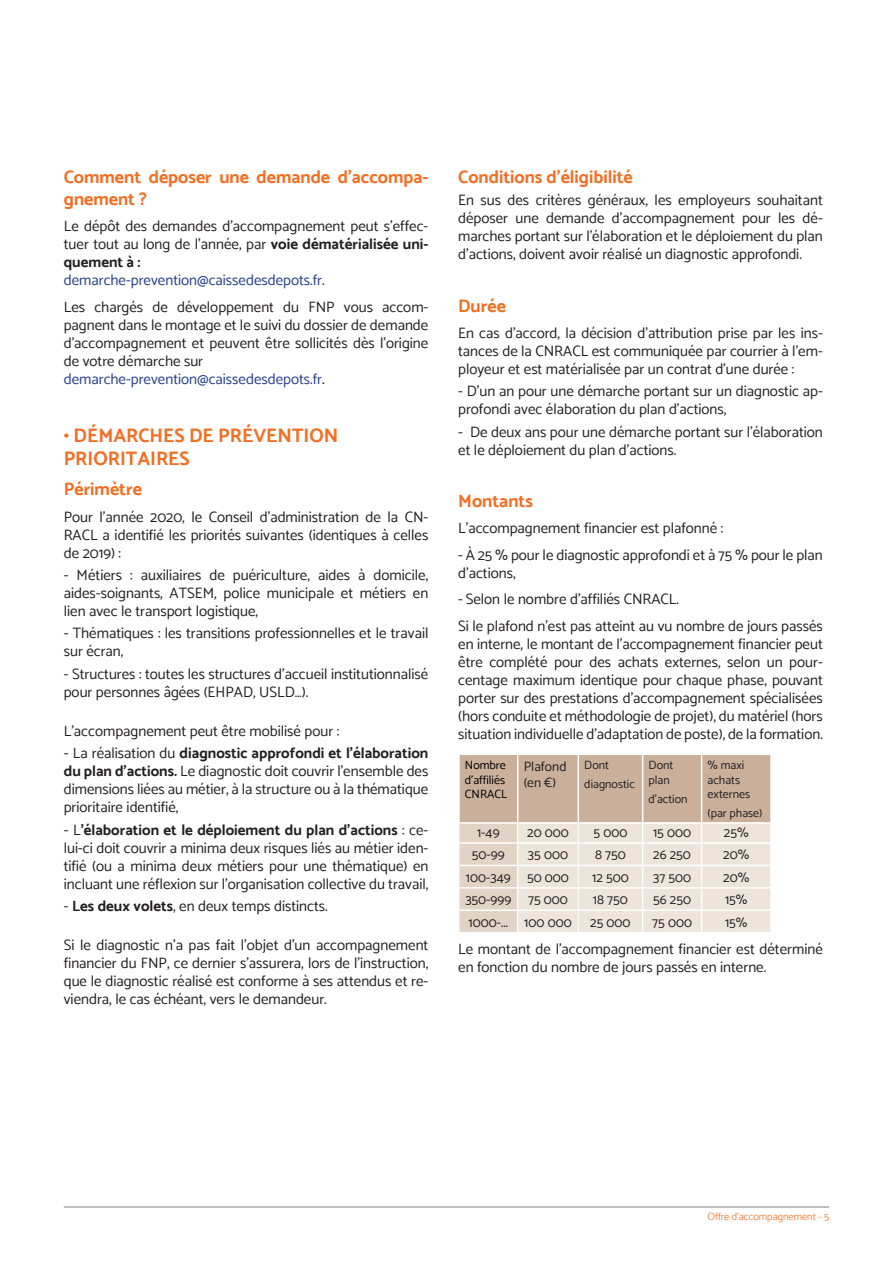
<style>
.page{position:relative;width:893px;height:1263px;background:#fff}
.page>*{position:absolute;margin:0;border:0;box-sizing:border-box;transform-origin:0 0}
.Titre_paragraphes{font:700 19.5px/23.4px "Catamaran";color:#f36e21}
.Titre_paragraphes-2{font:700 18px/21.6px "Catamaran";color:#f36e21}
.Courant{font:15px/18px "Catamaran";color:#231f20;text-align:justify}
.Titre_paragraphes-3{font:15px/18px "Catamaran";color:#231f20;text-align:justify}
.Titre_paragraphes-4{font:15px "Catamaran";color:#253f8e}
.Courant-2{font:13.5px/16.2px "Catamaran";color:#231f20}
.Courant-3{font:12px/14.4px "Catamaran";color:#231f20}
.Titre_paragraphes-5{font:12px/14.4px "Catamaran";color:#000}
.t1{font:300 10.5px "Catamaran";color:#f36e21}
.s1{font-weight:700}
.s2{color:#231f20}
.s3{color:#000}
</style>
<div class="page">
<hr style="left:64px;top:1206px;width:765px;height:1px;background:#808285">
<svg style="left:459px;top:754px;width:312px;height:178px;background:#e0d1c4"></svg>
<p class="Titre_paragraphes-2" style="left:64px;top:166px;width:366px">Comment déposer une demande d’accompa&shy;gnement ?</p>
<p class="Titre_paragraphes-3" style="left:64px;top:217px;width:366px">Le dépôt des demandes d’accompagnement peut s’effec&shy;tuer tout au long de l’année, par <span class="s1">voie dématérialisée uni&shy;quement à :</span></p>
<p class="Titre_paragraphes-4" style="left:64px;top:271px;width:262px">demarche-prevention@caissedesdepots.fr<span class="s2">.</span></p>
<p class="Titre_paragraphes-3" style="left:64px;top:297px;width:366px">Les chargés de développement du FNP vous accom&shy;pagnent dans le montage et le suivi du dossier de demande d’accompagnement et peuvent être sollicités dès l’origine de votre démarche sur</p>
<p class="Titre_paragraphes-4" style="left:64px;top:370px;width:262px">demarche-prevention@caissedesdepots.fr<span class="s3">.</span></p>
<p class="Titre_paragraphes" style="left:64px;top:423px;width:276px">• DÉMARCHES DE PRÉVENTION<br>PRIORITAIRES</p>
<p class="Titre_paragraphes-2" style="left:64px;top:478px;width:80px">Périmètre</p>
<p class="Courant" style="left:64px;top:508px;width:366px">Pour l’année 2020, le Conseil d’administration de la CN-RACL a identifié les priorités suivantes (identiques à celles de 2019) :</p>
<p class="Courant" style="left:64px;top:566px;width:366px">- Métiers : auxiliaires de puériculture, aides à domicile, aides-soignants, ATSEM, police municipale et métiers en lien avec le transport logistique,</p>
<p class="Courant" style="left:64px;top:624px;width:366px">- Thématiques : les transitions professionnelles et le travail sur écran,</p>
<p class="Courant" style="left:64px;top:664px;width:366px">- Structures : toutes les structures d’accueil institutionnalisé pour personnes âgées (EHPAD, USLD…).</p>
<p class="Courant" style="left:64px;top:722px;width:277px">L’accompagnement peut être mobilisé pour :</p>
<p class="Courant" style="left:64px;top:744px;width:366px">- La réalisation du <span class="s1">diagnostic approfondi et l’élaboration du plan d’actions.</span> Le diagnostic doit couvrir l’ensemble des dimensions liées au métier, à la structure ou à la thématique prioritaire identifié,</p>
<p class="Courant" style="left:64px;top:820px;width:366px">- L<span class="s1">’élaboration et le déploiement du plan d’actions</span> : ce&shy;lui-ci doit couvrir a minima deux risques liés au métier iden&shy;tifié (ou a minima deux métiers pour une thématique) en incluant une réflexion sur l’organisation collective du travail,</p>
<p class="Courant" style="left:64px;top:896px;width:265px">- <span class="s1">Les deux volets</span>, en deux temps distincts.</p>
<p class="Courant" style="left:64px;top:936px;width:366px">Si le diagnostic n’a pas fait l’objet d’un accompagnement financier du FNP, ce dernier s’assurera, lors de l’instruction, que le diagnostic réalisé est conforme à ses attendus et re&shy;viendra, le cas échéant, vers le demandeur.</p>
<p class="Titre_paragraphes-2" style="left:458px;top:166px;width:176px">Conditions d’éligibilité</p>
<p class="Courant" style="left:458px;top:191px;width:366px">En sus des critères généraux, les employeurs souhaitant déposer une demande d’accompagnement pour les dé&shy;marches portant sur l’élaboration et le déploiement du plan d’actions, doivent avoir réalisé un diagnostic approfondi.</p>
<p class="Titre_paragraphes-2" style="left:458px;top:294px;width:49px">Durée</p>
<p class="Courant" style="left:458px;top:324px;width:366px">En cas d’accord, la décision d’attribution prise par les ins&shy;tances de la CNRACL est communiquée par courrier à l’em&shy;ployeur et est matérialisée par un contrat d’une durée :</p>
<p class="Courant" style="left:458px;top:382px;width:366px">- D’un an pour une démarche portant sur un diagnostic ap&shy;profondi avec élaboration du plan d’actions,</p>
<p class="Courant" style="left:458px;top:422px;width:366px">- De deux ans pour une démarche portant sur l’élaboration et le déploiement du plan d’actions.</p>
<p class="Titre_paragraphes-2" style="left:458px;top:490px;width:76px">Montants</p>
<p class="Titre_paragraphes-3" style="left:458px;top:519px;width:267px">L’accompagnement financier est plafonné :</p>
<p class="Titre_paragraphes-3" style="left:458px;top:546px;width:366px">- À 25 % pour le diagnostic approfondi et à 75 % pour le plan d’actions,</p>
<p class="Titre_paragraphes-3" style="left:458px;top:590px;width:222px">- Selon le nombre d’affiliés CNRACL.</p>
<p class="Titre_paragraphes-3" style="left:458px;top:617px;width:366px">Si le plafond n’est pas atteint au vu nombre de jours passés en interne, le montant de l’accompagnement financier peut être complété pour des achats externes, selon un pour&shy;centage maximum identique pour chaque phase, pouvant porter sur des prestations d’accompagnement spécialisées (hors conduite et méthodologie de projet), du matériel (hors situation individuelle d’adaptation de poste), de la formation.</p>
<p class="Titre_paragraphes-5" style="left:465px;top:758px;width:42px">Nombre d’affiliés</p>
<p class="Titre_paragraphes-5" style="left:465px;top:787px;width:44px">CNRACL</p>
<p class="Courant-3" style="left:708px;top:758px;width:44px">% maxi achats externes</p>
<p class="Courant-3" style="left:708px;top:805px;width:56px">(par phase)</p>
<p class="Courant-2" style="left:524px;top:758px;width:44px">Plafond (en €)</p>
<p class="Courant-3" style="left:584px;top:758px;width:26px">Dont</p>
<p class="Courant-3" style="left:649px;top:758px;width:26px">Dont plan</p>
<p class="Courant-3" style="left:649px;top:791px;width:40px">d’action</p>
<p class="Courant-3" style="left:584px;top:777px;width:52px">diagnostic</p>
<p class="Courant-2" style="left:477px;top:824px;width:24px">1-49</p>
<p class="Courant-2" style="left:527px;top:824px;width:43px">20 000</p>
<p class="Courant-2" style="left:593px;top:824px;width:35px">5 000</p>
<p class="Courant-2" style="left:653px;top:824px;width:40px">15 000</p>
<p class="Courant-2" style="left:724px;top:824px;width:26px">25%</p>
<p class="Courant-2" style="left:472px;top:847px;width:34px">50-99</p>
<p class="Courant-2" style="left:528px;top:847px;width:42px">35 000</p>
<p class="Courant-2" style="left:595px;top:847px;width:32px">8 750</p>
<p class="Courant-2" style="left:653px;top:847px;width:39px">26 250</p>
<p class="Courant-2" style="left:723px;top:847px;width:28px">20%</p>
<p class="Courant-2" style="left:466px;top:869px;width:46px">100-349</p>
<p class="Courant-2" style="left:527px;top:869px;width:43px">50 000</p>
<p class="Courant-2" style="left:592px;top:869px;width:38px">12 500</p>
<p class="Courant-2" style="left:653px;top:869px;width:40px">37 500</p>
<p class="Courant-2" style="left:723px;top:869px;width:28px">20%</p>
<p class="Courant-2" style="left:465px;top:891px;width:47px">350-999</p>
<p class="Courant-2" style="left:528px;top:891px;width:41px">75 000</p>
<p class="Courant-2" style="left:593px;top:891px;width:36px">18 750</p>
<p class="Courant-2" style="left:653px;top:891px;width:39px">56 250</p>
<p class="Courant-2" style="left:725px;top:891px;width:24px">15%</p>
<p class="Courant-2" style="left:469px;top:914px;width:41px">1000-...</p>
<p class="Courant-2" style="left:524px;top:914px;width:49px">100 000</p>
<p class="Courant-2" style="left:590px;top:914px;width:42px">25 000</p>
<p class="Courant-2" style="left:652px;top:914px;width:41px">75 000</p>
<p class="Courant-2" style="left:725px;top:914px;width:24px">15%</p>
<p class="Titre_paragraphes-3" style="left:458px;top:940px;width:366px">Le montant de l’accompagnement financier est déterminé en fonction du nombre de jours passés en interne.</p>
<p class="t1" style="left:707px;top:1210px;width:123px">Offre d’accompagnement - 5</p>
</div>
